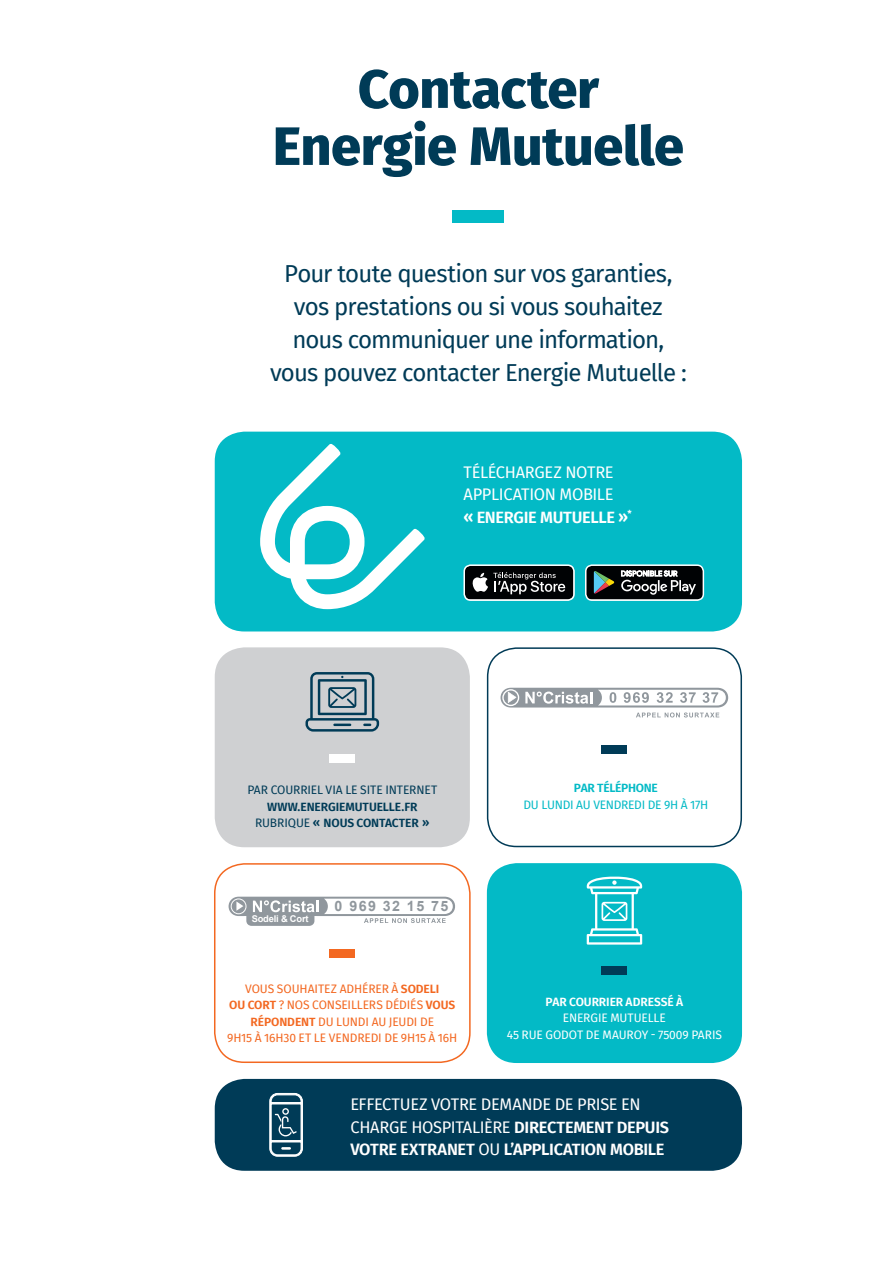
<style>
.page{position:relative;width:893px;height:1263px;background:#fff}
.page>*{position:absolute;margin:0;border:0;box-sizing:border-box;transform-origin:0 0}
.t1{font:800 54px/57px "Fira Sans";letter-spacing:-.01em;color:#003b57;text-align:center}
.t2{font:24px/33px "Fira Sans";letter-spacing:-.04em;color:#003b57;text-align:center}
.t3{font:16.35px/22.5px "Fira Sans";letter-spacing:-.02em;color:#fff}
.t4{font:700 14.25px "Arial";letter-spacing:.1em;color:#90979d}
.t5{font:12px/16.5px "Fira Sans";letter-spacing:-.01em;color:#f36821;text-align:center}
.t6{font:600 12px/16.5px "Fira Sans";letter-spacing:-.005em;color:#003b57;text-align:center}
.t7{font:12px/16.5px "Fira Sans";letter-spacing:-.01em;color:#fff;text-align:center}
.t8{font:12px "Fira Sans";letter-spacing:-.005em;color:#003b57}
.t9{font:12px "Fira Sans";letter-spacing:-.025em;color:#03bac6}
.t10{font:600 12px "Fira Sans";letter-spacing:-.005em;color:#fff}
.t11{font:600 12px "Fira Sans";letter-spacing:-.025em;color:#03bac6}
.t12{font:700 9.3px "Arial";letter-spacing:-.02em;color:#fff}
.s1{font-weight:600}
.s2{font-weight:400}
</style>
<div class="page">
<hr style="left:892px;top:195px;width:1px;height:333px;background:#f2f3f4">
<div style="left:215px;top:647px;width:255px;height:200px;background:#cfd0d2;border-radius:30px"></div>
<svg style="left:305px;top:672px;width:74px;height:59px"></svg>
<div style="left:330px;top:754px;width:25px;height:8px;background:#fff"></div>
<div style="left:487px;top:647px;width:255px;height:200px;border:2px solid #003b57;border-radius:29px"></div>
<svg style="left:499px;top:686px;width:231px;height:23px"></svg>
<svg style="left:500px;top:688px;width:228px;height:29px"></svg>
<div style="left:602px;top:745px;width:25px;height:9px;background:#003b57"></div>
<div style="left:453px;top:210px;width:51px;height:13px;background:#03bac6"></div>
<div style="left:487px;top:863px;width:255px;height:200px;background:#03bac6;border-radius:30px"></div>
<svg style="left:586px;top:876px;width:56px;height:68px"></svg>
<div style="left:602px;top:966px;width:25px;height:8px;background:#003b57"></div>
<div style="left:214px;top:863px;width:257px;height:200px;border:2px solid #f36821;border-radius:30px"></div>
<div style="left:330px;top:949px;width:25px;height:8px;background:#f36821"></div>
<svg style="left:228px;top:896px;width:227px;height:30px"></svg>
<div style="left:215px;top:432px;width:527px;height:199px;background:#03bac6;border-radius:30px"></div>
<svg style="left:466px;top:567px;width:106px;height:31px;background:#2d2e30"></svg>
<div style="left:463px;top:564px;width:112px;height:37px;border:2px solid #fff;border-radius:6px"></div>
<svg style="left:588px;top:567px;width:113px;height:31px;background:#353939"></svg>
<div style="left:585px;top:564px;width:119px;height:37px;border:2px solid #fff;border-radius:6px"></div>
<svg style="left:260px;top:444px;width:165px;height:165px"></svg>
<div style="left:215px;top:1079px;width:527px;height:92px;background:#003b57;border-radius:30px"></div>
<svg style="left:269px;top:1093px;width:34px;height:63px"></svg>
<h1 class="t1" style="left:273px;top:56px;width:413px">Contacter<br>Energie Mutuelle</h1>
<h2 class="t2" style="left:270px;top:257px;width:418px">Pour toute question sur vos garanties, vos prestations ou si vous souhaitez nous communiquer une information, vous pouvez contacter Energie Mutuelle :</h2>
<p class="t3" style="left:463px;top:460px;width:170px">TÉLÉCHARGEZ NOTRE<br>APPLICATION MOBILE<br><span class="s1">« ENERGIE MUTUELLE »</span><sup>*</sup></p>
<p class="t8" style="left:247px;top:781px;width:191px">PAR COURRIEL VIA LE SITE INTERNET</p>
<p class="t6" style="left:255px;top:798px;width:176px">WWW.ENERGIEMUTUELLE.FR<br><span class="s2">RUBRIQUE</span> « NOUS CONTACTER »</p>
<p class="t12" style="left:252px;top:913px;width:58px">Sodeli &amp; Cort</p>
<p class="t4" style="left:334px;top:897px;width:115px">0 969 32 15 75</p>
<p class="t11" style="left:574px;top:778px;width:85px">PAR TÉLÉPHONE</p>
<p class="t9" style="left:523px;top:796px;width:186px">DU LUNDI AU VENDREDI DE 9H À 17H</p>
<p class="t5" style="left:227px;top:980px;width:232px">VOUS SOUHAITEZ ADHÉRER À <span class="s1">SODELI<br>OU CORT</span> ? NOS CONSEILLERS DÉDIÉS <span class="s1">VOUS RÉPONDENT</span> DU LUNDI AU JEUDI DE<br>9H15 À 16H30 ET LE VENDREDI DE 9H15 À 16H</p>
<p class="t10" style="left:546px;top:992px;width:139px">PAR COURRIER ADRESSÉ À</p>
<p class="t7" style="left:507px;top:1009px;width:217px">ENERGIE MUTUELLE<br>45 RUE GODOT DE MAUROY - 75009 PARIS</p>
<p class="t3" style="left:350px;top:1092px;width:320px">EFFECTUEZ VOTRE DEMANDE DE PRISE EN<br>CHARGE HOSPITALIÈRE <span class="s1">DIRECTEMENT DEPUIS<br>VOTRE EXTRANET</span> OU <span class="s1">L’APPLICATION MOBILE</span></p>
</div>
